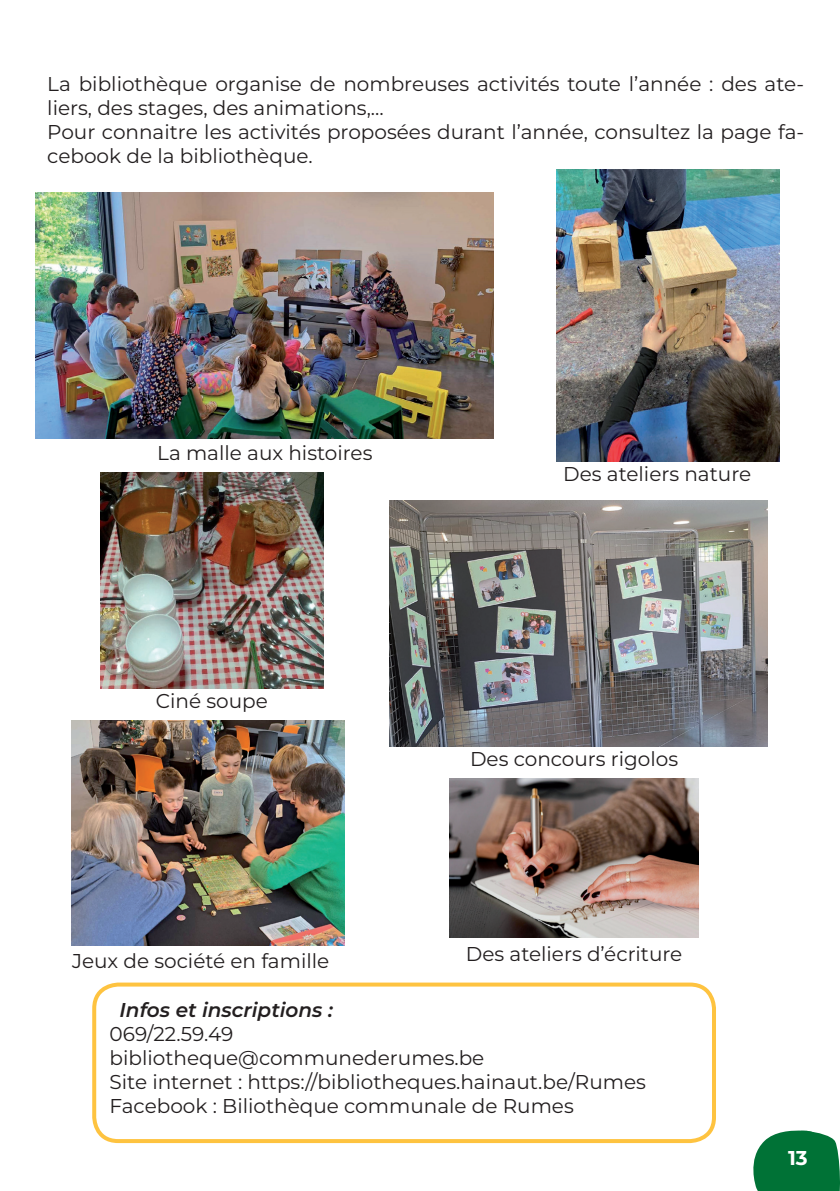
<style>
.page{position:relative;width:840px;height:1191px;background:#fff}
.page>*{position:absolute;margin:0;border:0;box-sizing:border-box;transform-origin:0 0}
.t1{font:20px/24px "Montserrat";color:#231f20}
.t2{font:italic 600 20px "Montserrat";color:#231f20}
.t3{font:700 20px "Montserrat";color:#fff}
</style>
<div class="page">
<div style="left:92px;top:982px;width:623px;height:161px;border:4px solid #fec340;border-radius:24px"></div>
<img style="left:36px;top:193px;width:457px;height:245px">
<img style="left:556px;top:170px;width:223px;height:291px">
<img style="left:100px;top:472px;width:223px;height:216px">
<img style="left:389px;top:501px;width:378px;height:245px">
<img style="left:72px;top:720px;width:272px;height:225px">
<img style="left:449px;top:779px;width:249px;height:158px">
<svg style="left:753px;top:1130px;width:86px;height:61px"></svg>
<p class="t1" style="left:47px;top:72px;width:758px">La bibliothèque organise de nombreuses activités toute l’année : des ate&shy;liers, des stages, des animations,…<br>Pour connaitre les activités proposées durant l’année, consultez la page fa&shy;cebook de la bibliothèque.</p>
<p class="t1" style="left:157px;top:440px;width:217px">La malle aux histoires</p>
<p class="t1" style="left:156px;top:688px;width:113px">Ciné soupe</p>
<p class="t1" style="left:72px;top:948px;width:258px">Jeux de société en famille</p>
<p class="t1" style="left:563px;top:461px;width:189px">Des ateliers nature</p>
<p class="t1" style="left:470px;top:746px;width:209px">Des concours rigolos</p>
<p class="t1" style="left:465px;top:941px;width:218px">Des ateliers d’écriture</p>
<p class="t2" style="left:119px;top:996px;width:215px">Infos et inscriptions :</p>
<p class="t1" style="left:109px;top:1021px;width:537px">069/22.59.49<br>bibliotheque@communederumes.be<br>Site internet : https://bibliotheques.hainaut.be/Rumes Facebook : Biliothèque communale de Rumes</p>
<p class="t3" style="left:787px;top:1144px;width:21px">13</p>
</div>
